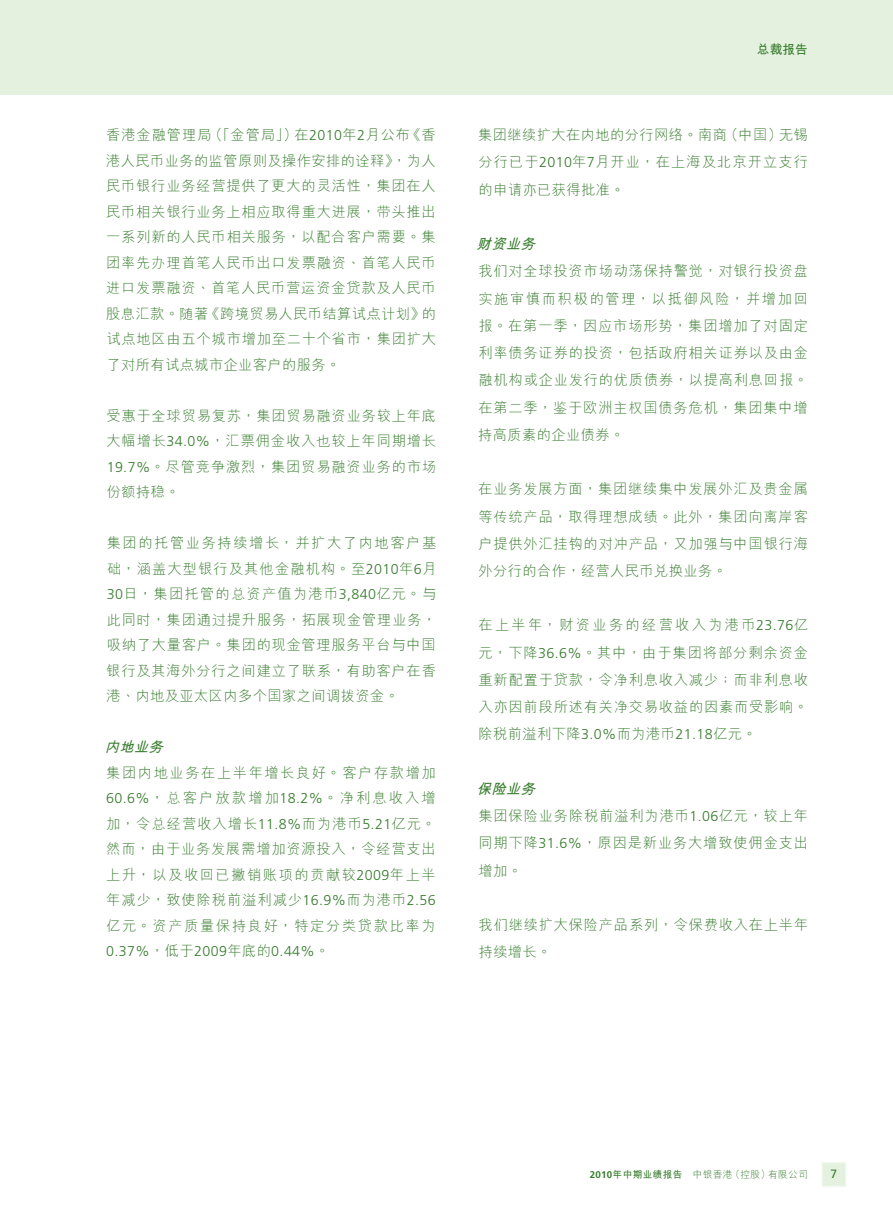
<style>
.page{position:relative;width:893px;height:1212px;background:#fff}
.page>*{position:absolute;margin:0;border:0;box-sizing:border-box;transform-origin:0 0}
.t1{font:300 14.25px/25.5px "M Hei HKS";letter-spacing:.055em;color:#357b2b;text-align:justify}
.t2{font:300 14.25px "Frutiger LT Std";letter-spacing:.03em;color:#357b2b}
.t3{font:italic 700 14.25px "M Hei HKS";color:#357b2b}
.t4{font:700 12.75px "M Hei HKS";color:#357b2b}
.t5{font:12px "Frutiger LT Std";color:#357b2b}
.t6{font:300 9.75px "M Hei HKS";letter-spacing:.03em;color:#357b2b}
.s1{font-family:"Frutiger LT Std"}
.s2{font-family:"M Hei HKS"}
.s3{font-weight:700;font-style:italic}
.s4{font-family:"Frutiger LT Std";font-weight:700}
.s5{font-weight:700}
</style>
<div class="page">
<div style="left:0;top:0;width:893px;height:94px;background:#e4f1de"></div>
<div style="left:821px;top:1162px;width:25px;height:25px;background:#e4f1de;border:2px solid #f0f7ed"></div>
<p class="t1" style="left:106px;top:122px;width:331px">香港金融管理局（「金管局」）在<span class="s1">2010</span>年<span class="s1">2</span>月公佈《香港人民幣業務的監管原則及操作安排的詮釋》，為人民幣銀行業務經營提供了更大的靈活性，集團在人民幣相關銀行業務上相應取得重大進展，帶頭推出一系列新的人民幣相關服務，以配合客戶需要。集團率先辦理首筆人民幣出口發票融資、首筆人民幣進口發票融資、首筆人民幣營運資金貸款及人民幣股息匯款。隨著《跨境貿易人民幣結算試點計劃》的試點地區由五個城市增加至二十個省市，集團擴大了對所有試點城市企業客戶的服務。</p>
<p class="t1" style="left:106px;top:402px;width:331px">受惠於全球貿易復甦，集團貿易融資業務較上年底大幅增長<span class="s1">34.0%</span>，匯票佣金收入也較上年同期增長<span class="s1">19.7%</span>。儘管競爭激烈，集團貿易融資業務的市場份額持穩。</p>
<p class="t1" style="left:106px;top:530px;width:331px">集團的託管業務持續增長，並擴大了內地客戶基礎，涵蓋大型銀行及其他金融機構。至<span class="s1">2010</span>年<span class="s1">6</span>月<span class="s1">30</span>日，集團託管的總資產值為港幣<span class="s1">3,840</span>億元。與此同時，集團通過提升服務，拓展現金管理業務，吸納了大量客戶。集團的現金管理服務平台與中國銀行及其海外分行之間建立了聯繫，有助客戶在香港、內地及亞太區內多個國家之間調撥資金。</p>
<p class="t3" style="left:105px;top:737px;width:65px">內地業務</p>
<p class="t1" style="left:106px;top:759px;width:331px">集團內地業務在上半年增長良好。客戶存款增加<span class="s1">60.6%</span>，總客戶放款增加<span class="s1">18.2%</span>。淨利息收入增加，令總經營收入增長<span class="s1">11.8%</span>而為港幣<span class="s1">5.21</span>億元。然而，由於業務發展需增加資源投入，令經營支出上升，以及收回已撇銷賬項的貢獻較<span class="s1">2009</span>年上半年減少，致使除稅前溢利減少<span class="s1">16.9%</span>而為港幣<span class="s1">2.56</span>億元。資產質量保持良好，特定分類貸款比率為</p>
<p class="t2" style="left:106px;top:943px;width:225px">0.37%<span class="s2">，低於</span>2009<span class="s2">年底的</span>0.44%<span class="s2">。</span></p>
<p class="t4" style="left:757px;top:40px;width:53px">總裁報告</p>
<p class="t1" style="left:478px;top:121px;width:331px;line-height:27.3px">集團繼續擴大在內地的分行網絡。南商（中國）無錫分行已於<span class="s1">2010</span>年<span class="s1">7</span>月開業，在上海及北京開立支行的申請亦已獲得批准。</p>
<p class="t3" style="left:477px;top:234px;width:65px">財資業務</p>
<p class="t1" style="left:478px;top:257px;width:331px;line-height:27.3px">我們對全球投資市場動盪保持警覺，對銀行投資盤實施審慎而積極的管理，以抵禦風險，並增加回報。在第一季，因應市場形勢，集團增加了對固定利率債務證券的投資，包括政府相關證券以及由金融機構或企業發行的優質債券，以提高利息回報。在第二季，鑒於歐洲主權國債務危機，集團集中增持高質素的企業債券。</p>
<p class="t1" style="left:478px;top:475px;width:331px;line-height:27.3px">在業務發展方面，集團繼續集中發展外匯及貴金屬等傳統產品，取得理想成績。此外，集團向離岸客戶提供外匯掛鈎的對沖產品，又加強與中國銀行海外分行的合作，經營人民幣兌換業務。</p>
<p class="t1" style="left:478px;top:611px;width:331px;line-height:27.3px">在上半年，財資業務的經營收入為港幣<span class="s1">23.76</span>億元，下降<span class="s1">36.6%</span>。其中，由於集團將部分剩余資金重新配置於貸款，令淨利息收入減少；而非利息收入亦因前段所述有關淨交易收益的因素而受影響。除稅前溢利下降<span class="s1">3.0%</span>而為港幣<span class="s1">21.18</span>億元。</p>
<p class="t1" style="left:477px;top:774px;width:333px;line-height:27.3px;text-align:left"><span class="s3">保險業務<br></span>集團保險業務除稅前溢利為港幣<span class="s1">1.06</span>億元，較上年同期下降<span class="s1">31.6%</span>，原因是新業務大增致使佣金支出增加。</p>
<p class="t1" style="left:479px;top:910px;width:331px;line-height:27.3px">我們繼續擴大保險產品系列，令保費收入在上半年持續增長。</p>
<p class="t6" style="left:590px;top:1168px;width:220px"><span class="s4">2010</span><span class="s5">年中期業績報告</span> 中銀香港（控股）有限公司</p>
<p class="t5" style="left:831px;top:1167px;width:8px">7</p>
</div>
